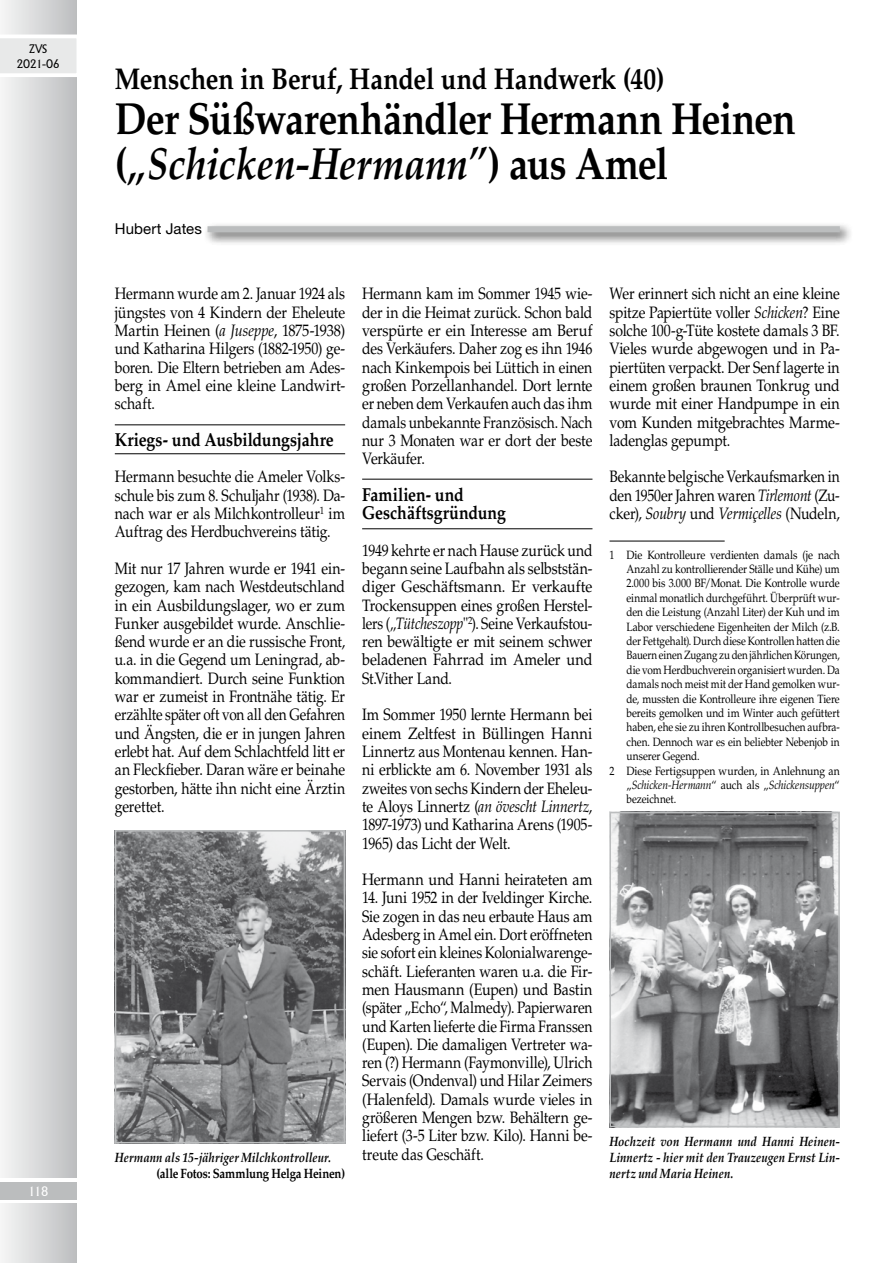
<style>
.page{position:relative;width:893px;height:1263px;background:#fff}
.page>*{position:absolute;margin:0;border:0;box-sizing:border-box;transform-origin:0 0}
.t1{font:700 45px/45px "Palatino LT Std";letter-spacing:-.02em;color:#000;scale:.85 1}
.t2{font:700 30px "Palatino LT Std";letter-spacing:-.005em;color:#000;scale:.85 1}
.t3{font:700 18.75px/18.3px "Palatino LT Std";color:#000;scale:.85 1}
.t4{font:16.5px/18.3px "Palatino LT Std";letter-spacing:-.005em;color:#000;text-align:justify;scale:.85 1}
.t5{font:16.5px/18.3px "Palatino LT Std";letter-spacing:-.005em;color:#000;text-align:justify;scale:.83 1}
.t6{font:16.5px "Palatino LT Std";letter-spacing:-.005em;color:#000;scale:.87 1}
.t7{font:15px "Helvetica Neue LT Std";letter-spacing:.005em;color:#000}
.t8{font:italic 700 13.5px/16.2px "Palatino LT Std";color:#000;text-align:justify;scale:.85 1}
.t9{font:700 13.5px "Palatino LT Std";letter-spacing:-.015em;color:#000;scale:.85 1}
.t10{font:13.5px "Adelon";color:#fff}
.t11{font:12px "Palatino LT Std";letter-spacing:-.005em;color:#000;scale:.84 1}
.t12{font:12px "Palatino LT Std";letter-spacing:-.005em;color:#000;scale:.85 1}
.t13{font:12px "Palatino LT Std";letter-spacing:-.005em;color:#000;scale:.82 1}
.t14{font:italic 12px "Palatino LT Std";letter-spacing:-.005em;color:#000;scale:.87 1}
.t15{font:12px "Palatino LT Std";letter-spacing:-.005em;color:#000;scale:.86 1}
.t16{font:12px/14.4px "Adelon";letter-spacing:-.025em;color:#000;text-align:center}
.s1{font-style:italic}
.s2{font-style:normal}
</style>
<div class="page">
<div style="left:0;top:0;width:77px;height:1178px;background:linear-gradient(to right,#f6f6f6,#bcbebf)"></div>
<div style="left:0;top:1203px;width:77px;height:60px;background:linear-gradient(to right,#f6f6f6,#bcbebf)"></div>
<div style="left:203px;top:222px;width:650px;height:24px;background:#000;opacity:.75"></div>
<div style="left:207px;top:226px;width:633px;height:6px;background:#bbbdbe"></div>
<hr style="left:609px;top:541px;width:116px;height:1px;background:#000">
<img style="left:118px;top:833px;width:224px;height:307px">
<div style="left:115px;top:830px;width:230px;height:313px;border:2px solid #bbbdbe"></div>
<img style="left:612px;top:815px;width:225px;height:309px">
<div style="left:609px;top:812px;width:231px;height:315px;border:2px solid #bbbdbe"></div>
<hr style="left:115px;top:425px;width:230px;height:1px;background:#000">
<hr style="left:115px;top:453px;width:230px;height:1px;background:#000">
<hr style="left:362px;top:479px;width:230px;height:1px;background:#000">
<hr style="left:362px;top:528px;width:230px;height:1px;background:#000">
<div style="left:0;top:1182px;width:77px;height:17px;background:#bbbdbe"></div>
<svg style="left:0;top:33px;width:77px;height:46px"></svg>
<p class="t16" style="left:17px;top:42px;width:45px">ZVS<br>2021-06</p>
<p class="t10" style="left:28px;top:1183px;width:22px">118</p>
<h2 class="t2" style="left:115px;top:62px;width:648px">Menschen in Beruf, Handel und Handwerk (40)</h2>
<h1 class="t1" style="left:115px;top:97px;width:803px">Der Süßwarenhändler Hermann Heinen (<span class="s1">„Schicken-Hermann”</span>) aus Amel</h1>
<p class="t7" style="left:115px;top:219px;width:89px">Hubert Jates</p>
<p class="t4" style="left:115px;top:285px;width:272px">Hermann wurde am 2. Januar 1924 als jüngstes von 4 Kindern der Eheleute Martin Heinen (<span class="s1">a Juseppe</span>, 1875-1938) und Katharina Hilgers (1882-1950) ge&shy;boren. Die Eltern betrieben am Ades&shy;berg in Amel eine kleine Landwirt&shy;schaft.</p>
<p class="t3" style="left:115px;top:430px;width:259px">Kriegs- und Ausbildungsjahre</p>
<p class="t4" style="left:115px;top:468px;width:272px">Hermann besuchte die Ameler Volks&shy;schule bis zum 8. Schuljahr (1938). Da&shy;nach war er als Milchkontrolleur<sup>1</sup> im Auftrag des Herdbuchvereins tätig.</p>
<p class="t4" style="left:115px;top:559px;width:273px">Mit nur 17 Jahren wurde er 1941 ein&shy;gezogen, kam nach Westdeutschland in ein Ausbildungslager, wo er zum Funker ausgebildet wurde. Anschlie&shy;ßend wurde er an die russische Front, u.a. in die Gegend um Leningrad, ab&shy;kommandiert. Durch seine Funktion war er zumeist in Frontnähe tätig. Er erzählte später oft von all den Gefahren und Ängsten, die er in jungen Jahren erlebt hat. Auf dem Schlachtfeld litt er an Fleckfieber. Daran wäre er beinahe gestorben, hätte ihn nicht eine Ärztin gerettet.</p>
<p class="t8" style="left:115px;top:1149px;width:256px">Hermann als 15-jähriger Milchkontrolleur.</p>
<p class="t9" style="left:157px;top:1165px;width:223px">(alle Fotos: Sammlung Helga Heinen)</p>
<p class="t4" style="left:362px;top:285px;width:273px">Hermann kam im Sommer 1945 wie&shy;der in die Heimat zurück. Schon bald verspürte er ein Interesse am Beruf des Verkäufers. Daher zog es ihn 1946 nach Kinkempois bei Lüttich in einen großen Porzellanhandel. Dort lernte er neben dem Verkaufen auch das ihm damals unbekannte Französisch. Nach nur 3 Monaten war er dort der beste Verkäufer.</p>
<p class="t3" style="left:362px;top:485px;width:171px">Familien- und<br>Geschäftsgründung</p>
<p class="t4" style="left:362px;top:541px;width:273px">1949 kehrte er nach Hause zurück und begann seine Laufbahn als selbststän&shy;diger Geschäftsmann. Er verkaufte Trockensuppen eines großen Herstel&shy;lers („<span class="s1">Tütcheszopp</span>"<sup>2</sup>). Seine Verkaufstou&shy;ren bewältigte er mit seinem schwer beladenen Fahrrad im Ameler und St.Vither Land.</p>
<p class="t4" style="left:362px;top:706px;width:272px">Im Sommer 1950 lernte Hermann bei einem Zeltfest in Büllingen Hanni Linnertz aus Montenau kennen. Han&shy;ni erblickte am 6. November 1931 als zweites von sechs Kindern der Eheleu&shy;te Aloys Linnertz (<span class="s1">an övescht Linnertz</span>, 1897-1973) und Katharina Arens (1905- 1965) das Licht der Welt.</p>
<p class="t6" style="left:362px;top:870px;width:266px">Hermann und Hanni heirateten am</p>
<p class="t4" style="left:362px;top:889px;width:273px">14. Juni 1952 in der Iveldinger Kirche.<br>Sie zogen in das neu erbaute Haus am Adesberg in Amel ein. Dort eröffneten sie sofort ein kleines Kolonialwarenge&shy;schäft. Lieferanten waren u.a. die Fir&shy;men Hausmann (Eupen) und Bastin (später „Echo“, Malmedy). Papierwaren und Karten lieferte die Firma Franssen (Eupen). Die damaligen Vertreter wa&shy;ren (?) Hermann (Faymonville), Ulrich Servais (Ondenval) und Hilar Zeimers (Halenfeld). Damals wurde vieles in größeren Mengen bzw. Behältern ge&shy;liefert (3-5 Liter bzw. Kilo). Hanni be&shy;treute das Geschäft.</p>
<p class="t4" style="left:609px;top:285px;width:272px">Wer erinnert sich nicht an eine kleine spitze Papiertüte voller <span class="s1">Schicken</span>? Eine solche 100-g-Tüte kostete damals 3 BF.<br>Vieles wurde abgewogen und in Pa&shy;piertüten verpackt. Der Senf lagerte in einem großen braunen Tonkrug und wurde mit einer Handpumpe in ein vom Kunden mitgebrachtes Marme&shy;ladenglas gepumpt.</p>
<p class="t5" style="left:609px;top:468px;width:279px">Bekannte belgische Verkaufsmarken in den 1950er Jahren waren <span class="s1">Tirlemont</span> (Zu&shy;cker), <span class="s1">Soubry</span> und <span class="s1">Vermiçelles</span> (Nudeln,</p>
<p class="t11" style="left:609px;top:547px;width:276px">1 Die Kontrolleure verdienten damals (je nach</p>
<p class="t11" style="left:626px;top:562px;width:255px">Anzahl zu kontrollierender Ställe und Kühe) um</p>
<p class="t15" style="left:626px;top:576px;width:250px">2.000 bis 3.000 BF/Monat. Die Kontrolle wurde</p>
<p class="t11" style="left:626px;top:591px;width:255px">einmal monatlich durchgeführt. Überprüft wur-</p>
<p class="t11" style="left:626px;top:605px;width:255px">den die Leistung (Anzahl Liter) der Kuh und im</p>
<p class="t12" style="left:626px;top:619px;width:252px">Labor verschiedene Eigenheiten der Milch (z.B.</p>
<p class="t11" style="left:626px;top:634px;width:255px">der Fettgehalt). Durch diese Kontrollen hatten die</p>
<p class="t13" style="left:626px;top:648px;width:262px">Bauern einen Zugang zu den jährlichen Körungen,</p>
<p class="t11" style="left:626px;top:663px;width:255px">die vom Herdbuchverein organisiert wurden. Da</p>
<p class="t11" style="left:626px;top:677px;width:255px">damals noch meist mit der Hand gemolken wur-</p>
<p class="t11" style="left:626px;top:691px;width:255px">de, mussten die Kontrolleure ihre eigenen Tiere</p>
<p class="t12" style="left:626px;top:706px;width:252px">bereits gemolken und im Winter auch gefüttert</p>
<p class="t11" style="left:626px;top:720px;width:255px">haben, ehe sie zu ihren Kontrollbesuchen aufbra-</p>
<p class="t11" style="left:626px;top:735px;width:255px">chen. Dennoch war es ein beliebter Nebenjob in</p>
<p class="t11" style="left:626px;top:749px;width:88px">unserer Gegend.</p>
<p class="t11" style="left:609px;top:763px;width:276px">2 Diese Fertigsuppen wurden, in Anlehnung an</p>
<p class="t14" style="left:626px;top:778px;width:247px"><span class="s2">„</span>Schicken-Hermann<span class="s2">“ auch als „</span>Schickensuppen<span class="s2">“</span></p>
<p class="t11" style="left:626px;top:792px;width:61px">bezeichnet.</p>
<p class="t8" style="left:609px;top:1133px;width:272px">Hochzeit von Hermann und Hanni Heinen-Linnertz - hier mit den Trauzeugen Ernst Lin&shy;nertz und Maria Heinen.</p>
</div>
